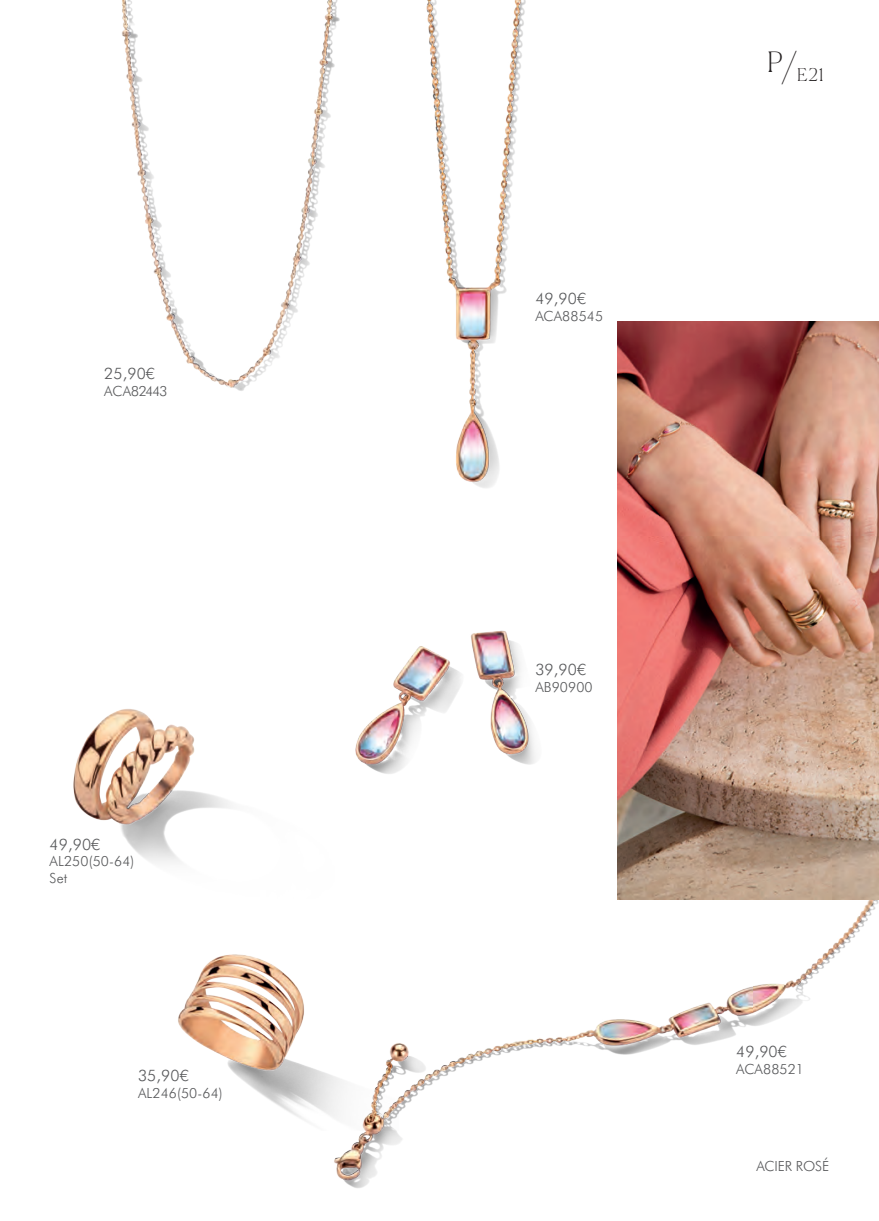
<style>
.page{position:relative;width:879px;height:1221px;background:#fff}
.page>*{position:absolute;margin:0;border:0;box-sizing:border-box;transform-origin:0 0}
.t1{font:100 28px "Canela";color:#231f20}
.t2{font:100 17.5px "Canela";color:#231f20}
.t3{font:300 15.75px "Futura BT";color:#57585a}
.t4{font:300 14px/16.8px "Futura BT";letter-spacing:.01em;color:#57585a}
.t5{font:300 14px "Futura BT";letter-spacing:-.01em;color:#57585a}
.s1{font-size:36.75px}
</style>
<div class="page">
<img style="left:178px;top:954px;width:144px;height:167px">
<img style="left:426px;top:0;width:100px;height:488px">
<img style="left:355px;top:630px;width:181px;height:144px">
<img style="left:322px;top:899px;width:556px;height:289px">
<img style="left:122px;top:0;width:218px;height:391px">
<img style="left:73px;top:709px;width:261px;height:201px">
<img style="left:617px;top:321px;width:261px;height:578px">
<p class="t3" style="left:104px;top:362px;width:52px">25,90€</p>
<p class="t4" style="left:104px;top:382px;width:64px">ACA82443</p>
<p class="t3" style="left:50px;top:833px;width:52px">49,90€</p>
<p class="t4" style="left:50px;top:852px;width:86px">AL250(50-64)<br>Set</p>
<p class="t3" style="left:138px;top:1064px;width:52px">35,90€</p>
<p class="t4" style="left:138px;top:1084px;width:86px">AL246(50-64)</p>
<p class="t3" style="left:535px;top:288px;width:52px">49,90€</p>
<p class="t4" style="left:535px;top:307px;width:69px">ACA88545</p>
<p class="t3" style="left:535px;top:659px;width:52px">39,90€</p>
<p class="t4" style="left:535px;top:678px;width:59px">AB90900</p>
<h1 class="t1" style="left:766px;top:40px;width:42px">P<span class="s1">/</span><sub>E</sub></h1>
<p class="t2" style="left:808px;top:61px;width:16px">21</p>
<p class="t3" style="left:735px;top:1040px;width:52px">49,90€</p>
<p class="t4" style="left:735px;top:1059px;width:69px">ACA88521</p>
<p class="t5" style="left:756px;top:1156px;width:74px">ACIER ROSÉ</p>
</div>
